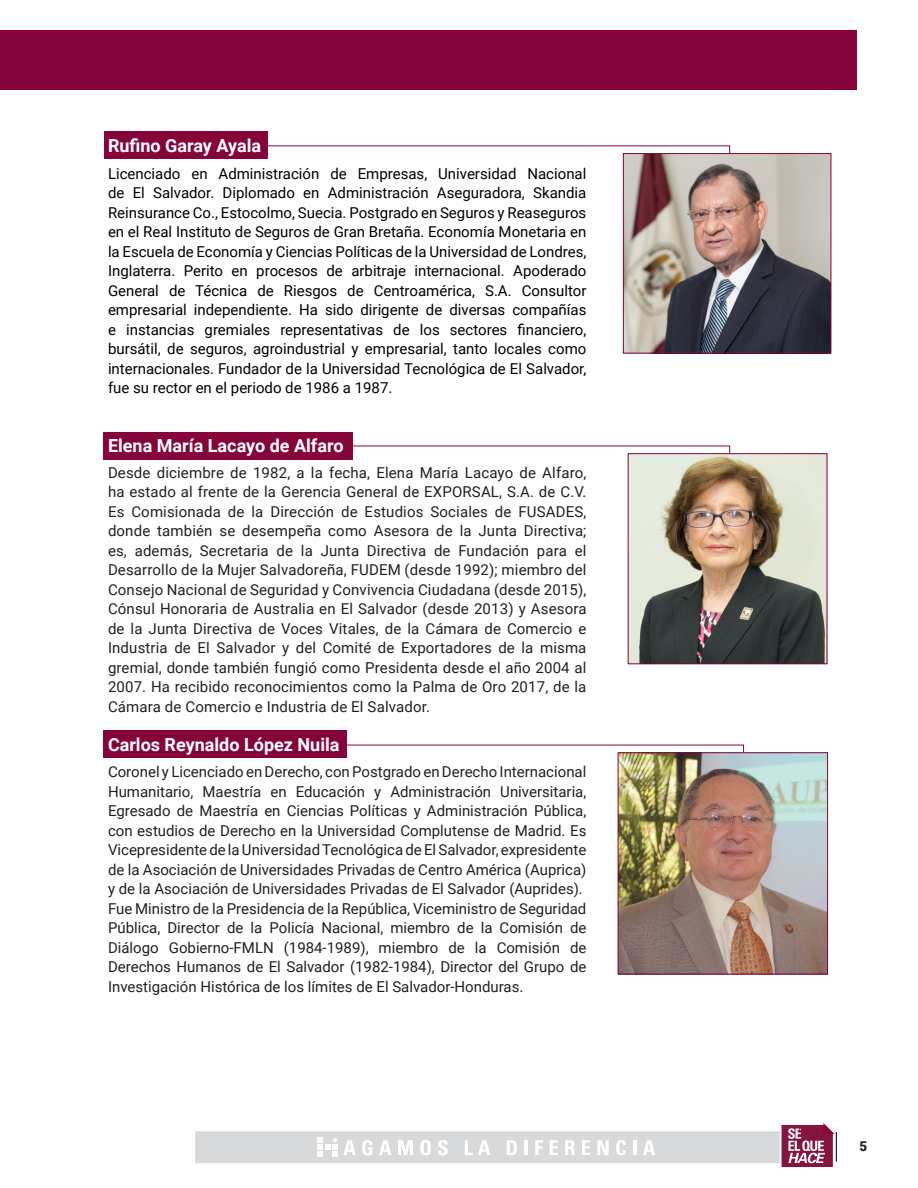
<style>
.page{position:relative;width:918px;height:1188px;background:#fff}
.page>*{position:absolute;margin:0;border:0;box-sizing:border-box;transform-origin:0 0}
.t1{font:700 18px "Roboto";color:#fff}
.t2{font:15px/19.5px "Roboto";color:#231f20;text-align:justify}
.t3{font:15px/19.5px "Roboto";color:#000;text-align:justify}
.t4{font:900 13.5px "Roboto";color:#231f20}
</style>
<div class="page">
<hr style="left:836px;top:1132px;width:1px;height:30px;background:#231f20">
<svg style="left:195px;top:1123px;width:639px;height:45px"></svg>
<div style="left:0;top:30px;width:856px;height:59px;background:#85043a"></div>
<svg style="left:346px;top:744px;width:398px;height:52px"></svg>
<svg style="left:268px;top:145px;width:462px;height:51px"></svg>
<svg style="left:352px;top:445px;width:378px;height:52px"></svg>
<img style="left:630px;top:455px;width:195px;height:207px">
<div style="left:628px;top:453px;width:199px;height:211px;border:1px solid #85043a"></div>
<img style="left:620px;top:754px;width:206px;height:218px">
<div style="left:618px;top:752px;width:210px;height:222px;border:1px solid #85043a"></div>
<img style="left:625px;top:155px;width:204px;height:196px">
<div style="left:623px;top:153px;width:208px;height:200px;border:1px solid #85043a"></div>
<div style="left:104px;top:730px;width:243px;height:27px;background:#85043a"></div>
<div style="left:104px;top:432px;width:249px;height:27px;background:#85043a"></div>
<div style="left:104px;top:132px;width:164px;height:27px;background:#85043a"></div>
<p class="t1" style="left:108px;top:133px;width:155px">Rufino Garay Ayala</p>
<p class="t3" style="left:108px;top:163px;width:480px">Licenciado en Administración de Empresas, Universidad Nacional de El Salvador. Diplomado en Administración Aseguradora, Skandia Reinsurance Co., Estocolmo, Suecia. Postgrado en Seguros y Reaseguros en el Real Instituto de Seguros de Gran Bretaña. Economía Monetaria en la Escuela de Economía y Ciencias Políticas de la Universidad de Londres, Inglaterra. Perito en procesos de arbitraje internacional. Apoderado General de Técnica de Riesgos de Centroamérica, S.A. Consultor empresarial independiente. Ha sido dirigente de diversas compañías e instancias gremiales representativas de los sectores financiero, bursátil, de seguros, agroindustrial y empresarial, tanto locales como internacionales. Fundador de la Universidad Tecnológica de El Salvador, fue su rector en el periodo de 1986 a 1987.</p>
<p class="t1" style="left:108px;top:432px;width:237px">Elena María Lacayo de Alfaro</p>
<p class="t2" style="left:108px;top:462px;width:480px">Desde diciembre de 1982, a la fecha, Elena María Lacayo de Alfaro, ha estado al frente de la Gerencia General de EXPORSAL, S.A. de C.V.<br>Es Comisionada de la Dirección de Estudios Sociales de FUSADES, donde también se desempeña como Asesora de la Junta Directiva; es, además, Secretaria de la Junta Directiva de Fundación para el Desarrollo de la Mujer Salvadoreña, FUDEM (desde 1992); miembro del Consejo Nacional de Seguridad y Convivencia Ciudadana (desde 2015), Cónsul Honoraria de Australia en El Salvador (desde 2013) y Asesora de la Junta Directiva de Voces Vitales, de la Cámara de Comercio e Industria de El Salvador y del Comité de Exportadores de la misma gremial, donde también fungió como Presidenta desde el año 2004 al 2007. Ha recibido reconocimientos como la Palma de Oro 2017, de la Cámara de Comercio e Industria de El Salvador.</p>
<p class="t1" style="left:108px;top:732px;width:233px">Carlos Reynaldo López Nuila</p>
<p class="t2" style="left:108px;top:761px;width:480px;text-align:left">Coronel y Licenciado en Derecho, con Postgrado en Derecho Internacional Humanitario, Maestría en Educación y Administración Universitaria, Egresado de Maestría en Ciencias Políticas y Administración Pública, con estudios de Derecho en la Universidad Complutense de Madrid. Es Vicepresidente de la Universidad Tecnológica de El Salvador, expresidente de la Asociación de Universidades Privadas de Centro América (Auprica) y de la Asociación de Universidades Privadas de El Salvador (Auprides).<br>Fue Ministro de la Presidencia de la República, Viceministro de Seguridad Pública, Director de la Policía Nacional, miembro de la Comisión de Diálogo Gobierno-FMLN (1984-1989), miembro de la Comisión de Derechos Humanos de El Salvador (1982-1984), Director del Grupo de Investigación Histórica de los límites de El Salvador-Honduras.</p>
<p class="t4" style="left:860px;top:1137px;width:9px">5</p>
</div>
